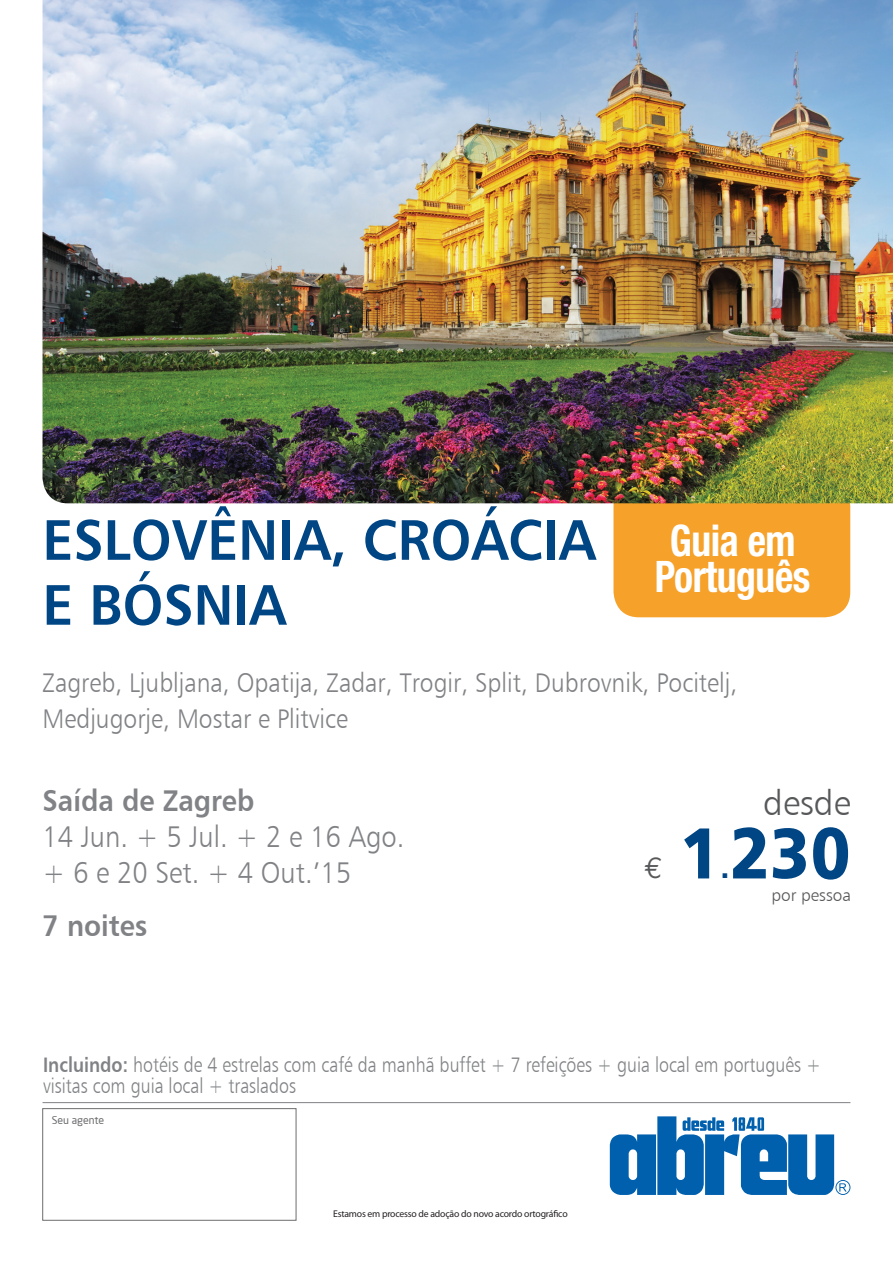
<style>
.page{position:relative;width:893px;height:1263px;background:#fff}
.page>*{position:absolute;margin:0;border:0;box-sizing:border-box;transform-origin:0 0}
.t1{font:72px "Humanist 777 BT Black B";color:#004684;scale:.91 1}
.t2{font:57px/64.9px "Humanist 777 BT Bold B";color:#004684;scale:.95 1}
.t3{font:700 condensed 43.5px/36px "Helvetica Neue";letter-spacing:-.01em;color:#fff;text-align:center;scale:.91 1}
.t4{font:34.95px "Humanist 777 BT Light B";color:#57585a}
.t5{font:30px/36px "Humanist 777 BT Light B";color:#808285;scale:.91 1}
.t6{font:30px "Humanist 777 BT Bold B";color:#808285;scale:.91 1}
.t7{font:30px "Euro Mono";color:#57585a}
.t8{font:30px "Humanist 777 BT Black B";color:#004684;scale:.91 1}
.t9{font:27px/36px "Humanist 777 BT Light B";color:#808285;scale:.91 1}
.t10{font:21px/21px "Humanist 777 BT Light B";color:#808285;scale:.85 1}
.t11{font:17.1px "Humanist 777 BT Light B";color:#57585a}
.t12{font:10.5px "Neo Sans";color:#6c6d70}
.t13{font:9.75px "Myriad Pro";letter-spacing:-.02em;color:#231f20}
.s1{font-family:"Humanist 777 BT Bold B"}
</style>
<div class="page">
<hr style="left:43px;top:1102px;width:807px;height:1px;background:#808285">
<div style="left:43px;top:1108px;width:253px;height:112px;border:1px solid #6c6d70"></div>
<div style="left:613px;top:481px;width:237px;height:136px;background:#f6a22a;border-radius:26px"></div>
<img style="left:43px;top:0;width:850px;height:503px">
<svg style="left:610px;top:1116px;width:240px;height:79px"></svg>
<h2 class="t2" style="left:43px;top:506px;width:584px">ESLOVÊNIA, CROÁCIA<br>E BÓSNIA</h2>
<h3 class="t3" style="left:655px;top:522px;width:172px">Guia em<br>Português</h3>
<p class="t9" style="left:43px;top:664px;width:765px">Zagreb, Ljubljana, Opatija, Zadar, Trogir, Split, Dubrovnik, Pocitelj,<br>Medjugorje, Mostar e Plitvice</p>
<h3 class="t6" style="left:43px;top:782px;width:234px">Saída de Zagreb</h3>
<h3 class="t5" style="left:43px;top:818px;width:399px">14 Jun. + 5 Jul. + 2 e 16 Ago. + 6 e 20 Set. + 4 Out.’15</h3>
<h3 class="t6" style="left:43px;top:907px;width:117px">7 noites</h3>
<h3 class="t7" style="left:644px;top:850px;width:20px">€</h3>
<h3 class="t4" style="left:763px;top:782px;width:89px">desde</h3>
<h1 class="t1" style="left:680px;top:807px;width:189px">1230</h1>
<h3 class="t8" style="left:721px;top:849px;width:11px">.</h3>
<p class="t11" style="left:771px;top:884px;width:81px">por pessoa</p>
<p class="t10" style="left:43px;top:1054px;width:917px"><span class="s1">Incluindo:</span> hotéis de 4 estrelas com café da manhã buffet + 7 refeições + guia local em português + visitas com guia local + traslados</p>
<p class="t12" style="left:52px;top:1114px;width:54px">Seu agente</p>
<p class="t13" style="left:333px;top:1208px;width:236px">Estamos em processo de adoção do novo acordo ortográfico</p>
</div>
